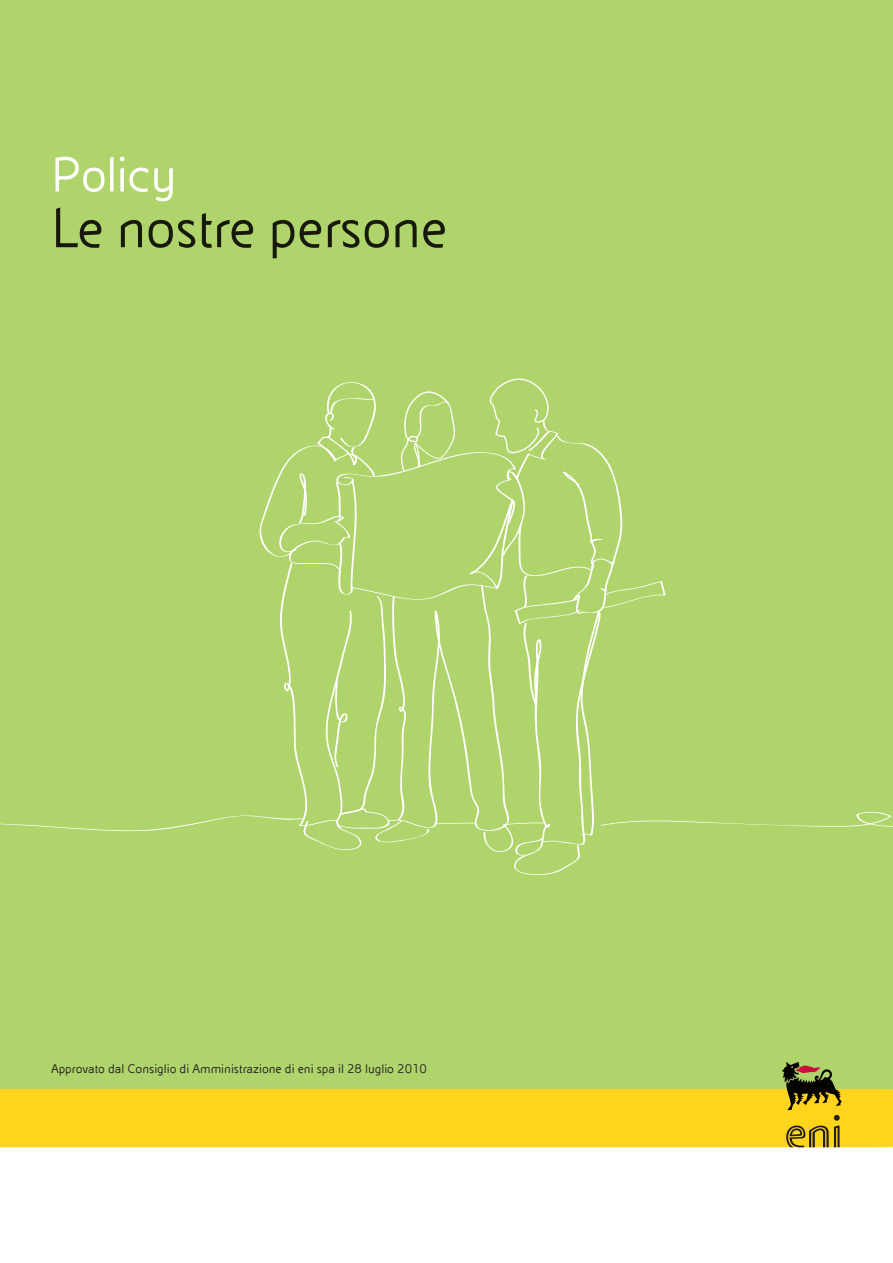
<style>
.page{position:relative;width:893px;height:1263px;background:#fff}
.page>*{position:absolute;margin:0;border:0;box-sizing:border-box;transform-origin:0 0}
.t1{font:60px "Eni Tab Reg";letter-spacing:-.015em;color:#231f20}
.titolo_documento{font:52.5px "Eni Tab Reg";letter-spacing:-.02em;color:#fff}
.testo_corrente{font:13.5px "Eni Tab Reg";color:#231f20}
</style>
<div class="page">
<div style="left:0;top:0;width:893px;height:1089px;background:#afd46b"></div>
<div style="left:0;top:1089px;width:893px;height:58px;background:#fed41d"></div>
<svg style="left:782px;top:1062px;width:60px;height:85px;background:#a18d23"></svg>
<svg style="left:0;top:378px;width:893px;height:497px"></svg>
<p class="titolo_documento" style="left:51px;top:149px;width:127px">Policy</p>
<h1 class="t1" style="left:51px;top:198px;width:398px">Le nostre persone</h1>
<p class="testo_corrente" style="left:51px;top:1062px;width:377px">Approvato dal Consiglio di Amministrazione di eni spa il 28 luglio 2010</p>
</div>
